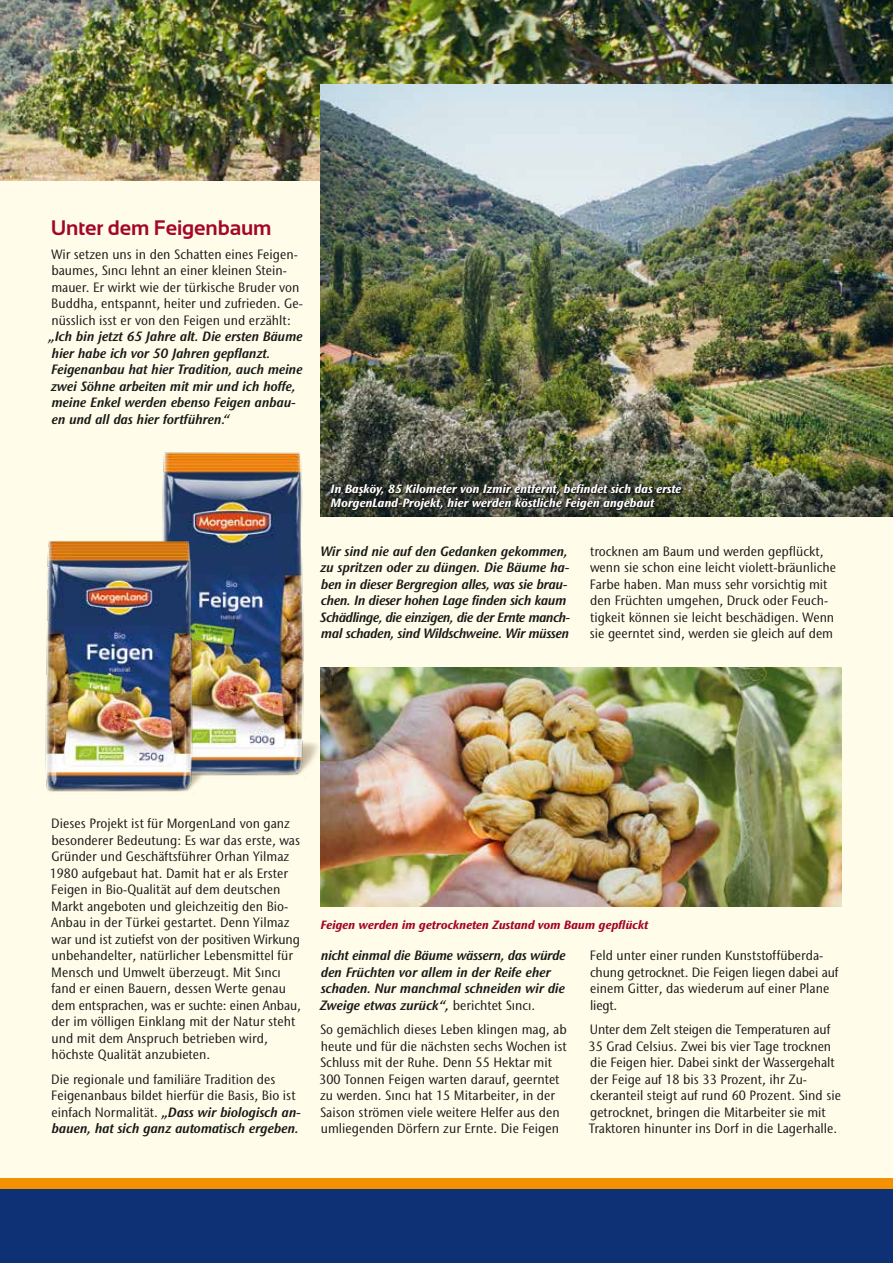
<style>
.page{position:relative;width:893px;height:1263px;background:#fffdea}
.page>*{position:absolute;margin:0;border:0;box-sizing:border-box;transform-origin:0 0}
.t1{font:700 21px "Sansation";letter-spacing:-.005em;color:#a4052a}
.t2{font:condensed 13.5px/16.5px "Stone Sans IIITC Pro";color:#1a1a18;scale:1.1 1}
.t3{font:italic 600 condensed 13.5px/16.5px "Stone Sans IIITC Pro";color:#1a1a18;scale:1.1 1}
.t4{font:italic 600 condensed 13.5px/16.5px "Stone Sans IIITC Pro";color:#1a1a18;scale:1.09 1}
.t5{font:italic 700 condensed 12px/13.5px "Stone Sans IIITC Pro";color:#fff;scale:1.1 1}
.t6{font:italic 700 condensed 12px "Stone Sans IIITC Pro";color:#a4052a;scale:1.1 1}
.s1{font-weight:600;font-style:italic}
.s2{font-weight:400;font-style:normal}
</style>
<div class="page">
<img style="left:0;top:0;width:893px;height:181px">
<img style="left:320px;top:84px;width:573px;height:432px">
<img style="left:320px;top:668px;width:522px;height:239px">
<img style="left:310px;top:736px;width:12px;height:42px">
<img style="left:163px;top:452px;width:147px;height:324px">
<img style="left:45px;top:462px;width:165px;height:330px">
<div style="left:0;top:1188px;width:893px;height:75px;background:#0d3174"></div>
<div style="left:0;top:1178px;width:893px;height:10px;background:#f39100"></div>
<svg style="left:330px;top:483px;width:353px;height:29px;background:#2f322a"></svg>
<h1 class="t1" style="left:51px;top:215px;width:222px">Unter dem Feigenbaum</h1>
<p class="t2" style="left:51px;top:246px;width:230px">Wir setzen uns in den Schatten eines Feigen&shy;baumes, Sıncı lehnt an einer kleinen Stein&shy;mauer. Er wirkt wie der türkische Bruder von Buddha, entspannt, heiter und zufrieden. Ge&shy;nüsslich isst er von den Feigen und erzählt:</p>
<p class="t3" style="left:48px;top:328px;width:233px">„Ich bin jetzt 65 Jahre alt. Die ersten Bäume hier habe ich vor 50 Jahren gepflanzt.<br>Feigenanbau hat hier Tradition, auch meine zwei Söhne arbeiten mit mir und ich hoffe, meine Enkel werden ebenso Feigen anbau&shy;en und all das hier fortführen.“</p>
<p class="t5" style="left:331px;top:482px;width:320px">In Başköy, 85 Kilometer von Izmir entfernt, befindet sich das erste<br>MorgenLand-Projekt, hier werden köstliche Feigen angebaut</p>
<p class="t3" style="left:321px;top:543px;width:229px">Wir sind nie auf den Gedanken gekommen, zu spritzen oder zu düngen. Die Bäume ha&shy;ben in dieser Bergregion alles, was sie brau&shy;chen. In dieser hohen Lage finden sich kaum Schädlinge, die einzigen, die der Ernte manch&shy;mal schaden, sind Wildschweine. Wir müssen</p>
<p class="t2" style="left:590px;top:543px;width:225px">trocknen am Baum und werden gepflückt, wenn sie schon eine leicht violett-bräunliche Farbe haben. Man muss sehr vorsichtig mit den Früchten umgehen, Druck oder Feuch&shy;tigkeit können sie leicht beschädigen. Wenn sie geerntet sind, werden sie gleich auf dem</p>
<p class="t2" style="left:50px;top:815px;width:230px">Dieses Projekt ist für MorgenLand von ganz besonderer Bedeutung: Es war das erste, was Gründer und Geschäftsführer Orhan Yilmaz 1980 aufgebaut hat. Damit hat er als Erster Feigen in Bio-Qualität auf dem deutschen Markt angeboten und gleichzeitig den Bio-Anbau in der Türkei gestartet. Denn Yilmaz war und ist zutiefst von der positiven Wirkung unbehandelter, natürlicher Lebensmittel für Mensch und Umwelt überzeugt. Mit Sıncı fand er einen Bauern, dessen Werte genau dem entsprachen, was er suchte: einen Anbau, der im völligen Einklang mit der Natur steht und mit dem Anspruch betrieben wird, höchste Qualität anzubieten.</p>
<p class="t2" style="left:51px;top:1071px;width:228px">Die regionale und familiäre Tradition des Feigenanbaus bildet hierfür die Basis, Bio ist einfach Normalität. <span class="s1">„Dass wir biologisch an&shy;bauen, hat sich ganz automatisch ergeben.</span></p>
<p class="t6" style="left:321px;top:916px;width:299px">Feigen werden im getrockneten Zustand vom Baum gepflückt</p>
<p class="t4" style="left:320px;top:947px;width:227px">nicht einmal die Bäume wässern, das würde den Früchten vor allem in der Reife eher schaden. Nur manchmal schneiden wir die Zweige etwas zurück“, <span class="s2">berichtet Sıncı.</span></p>
<p class="t2" style="left:319px;top:1021px;width:227px">So gemächlich dieses Leben klingen mag, ab heute und für die nächsten sechs Wochen ist Schluss mit der Ruhe. Denn 55 Hektar mit 300 Tonnen Feigen warten darauf, geerntet zu werden. Sıncı hat 15 Mitarbeiter, in der Saison strömen viele weitere Helfer aus den umliegenden Dörfern zur Ernte. Die Feigen</p>
<p class="t2" style="left:590px;top:947px;width:227px">Feld unter einer runden Kunststoffüberda&shy;chung getrocknet. Die Feigen liegen dabei auf einem Gitter, das wiederum auf einer Plane liegt.</p>
<p class="t2" style="left:589px;top:1021px;width:231px">Unter dem Zelt steigen die Temperaturen auf 35 Grad Celsius. Zwei bis vier Tage trocknen die Feigen hier. Dabei sinkt der Wassergehalt der Feige auf 18 bis 33 Prozent, ihr Zu&shy;ckeranteil steigt auf rund 60 Prozent. Sind sie getrocknet, bringen die Mitarbeiter sie mit Traktoren hinunter ins Dorf in die Lagerhalle.</p>
</div>
